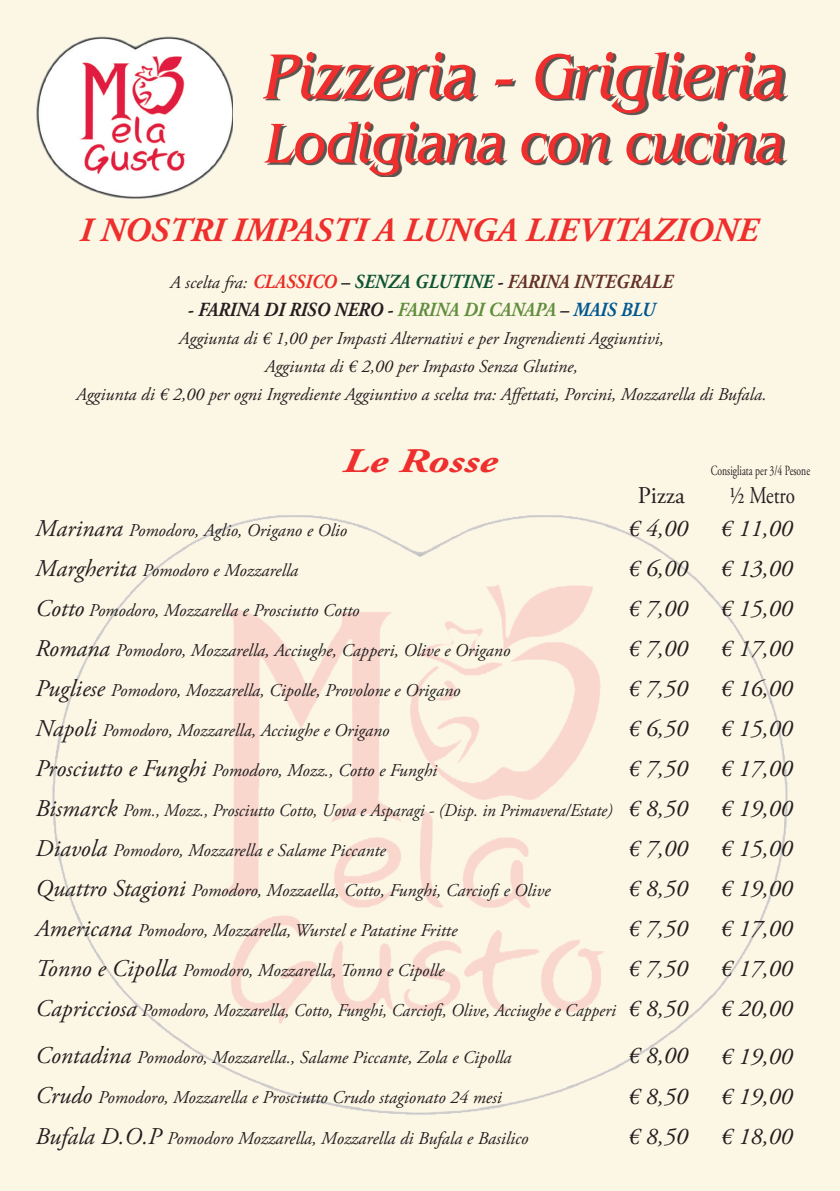
<style>
.page{position:relative;width:840px;height:1191px;background:#fff}
.page>*{position:absolute;margin:0;border:0;box-sizing:border-box;transform-origin:0 0}
.t1{font:italic 66px "Benguiat IT Cby BT";color:#ee2f2d;scale:.88 1}
.t2{font:italic 58px "Benguiat IT Cby BT";color:#ee2f2d;scale:.88 1}
.t3{font:italic 700 34.4px "Adobe Garamond Pro";color:#ee2f2d;scale:1.33 1}
.t4{font:italic 700 34px "Adobe Garamond Pro";color:#ee2f2d}
.t5{font:italic 24px/40px "Adobe Garamond Pro";color:#231f20;text-align:justify}
.t6{font:24px "Adobe Garamond Pro";color:#231f20;scale:.79 1}
.t7{font:24px "Adobe Garamond Pro";color:#231f20}
.t8{font:italic 700 20px "Adobe Garamond Pro";color:#643227;scale:.9 1}
.t9{font:italic 700 20px "Adobe Garamond Pro";color:#231f20;scale:.9 1}
.t10{font:italic 18px/28px "Adobe Garamond Pro";color:#231f20;text-align:center}
.t11{font:italic 18px "Adobe Garamond Pro";color:#231f20;scale:.96 1}
.t12{font:italic 18px "Adobe Garamond Pro";color:#231f20;scale:.95 1}
.t13{font:14px "Adobe Garamond Pro";color:#231f20;scale:.69 1}
.s1{font-weight:400;font-size:18px;color:#231f20}
.s2{color:#ea2f29}
.s3{color:#231f20}
.s4{color:#105635}
.s5{color:#608e3d}
.s6{color:#015890}
.s7{font-size:24px}
</style>
<div class="page">
<div style="left:0;top:0;width:839px;height:1191px;background:#fcf7e5"></div>
<img style="left:52px;top:515px;width:736px;height:600px">
<img style="left:36px;top:36px;width:196px;height:163px">
<div style="left:265px;top:53px;width:522px;height:124px;background:#231f20;opacity:.75"></div>
<p class="t1" style="left:265px;top:36px;width:593px">Pizzeria - Griglieria</p>
<p class="t2" style="left:266px;top:108px;width:590px">Lodigiana con cucina</p>
<p class="t4" style="left:79px;top:211px;width:679px">I NOSTRI IMPASTI A LUNGA LIEVITAZIONE</p>
<p class="t8" style="left:170px;top:270px;width:559px"><span class="s1">A scelta fra:</span> <span class="s2">CLASSICO</span> <span class="s3">–</span> <span class="s4">SENZA GLUTINE</span> <span class="s3">-</span> FARINA INTEGRALE</p>
<p class="t9" style="left:188px;top:298px;width:520px">- FARINA DI RISO NERO - <span class="s5">FARINA DI CANAPA</span> – <span class="s6">MAIS BLU</span></p>
<p class="t10" style="left:76px;top:325px;width:691px">Aggiunta di € 1,00 per Impasti Alternativi e per Ingrendienti Aggiuntivi,<br>Aggiunta di € 2,00 per Impasto Senza Glutine,<br>Aggiunta di € 2,00 per ogni Ingrediente Aggiuntivo a scelta tra: Affettati, Porcini, Mozzarella di Bufala.</p>
<p class="t3" style="left:342px;top:441px;width:118px">Le Rosse</p>
<p class="t10" style="left:36px;top:516px;width:313px"><span class="s7">Marinara</span> Pomodoro, Aglio, Origano e Olio</p>
<p class="t10" style="left:36px;top:556px;width:264px"><span class="s7">Margherita</span> Pomodoro e Mozzarella</p>
<p class="t10" style="left:36px;top:596px;width:325px"><span class="s7">Cotto</span> Pomodoro, Mozzarella e Prosciutto Cotto</p>
<p class="t10" style="left:36px;top:636px;width:476px"><span class="s7">Romana</span> Pomodoro, Mozzarella, Acciughe, Capperi, Olive e Origano</p>
<p class="t10" style="left:36px;top:676px;width:426px"><span class="s7">Pugliese</span> Pomodoro, Mozzarella, Cipolle, Provolone e Origano</p>
<p class="t10" style="left:36px;top:716px;width:355px"><span class="s7">Napoli</span> Pomodoro, Mozzarella, Acciughe e Origano</p>
<p class="t10" style="left:36px;top:756px;width:403px"><span class="s7">Prosciutto e Funghi</span> Pomodoro, Mozz., Cotto e Funghi</p>
<p class="t12" style="left:36px;top:799px;width:608px"><span class="s7">Bismarck</span> Pom., Mozz., Prosciutto Cotto, Uova e Asparagi - (Disp. in Primavera/Estate)</p>
<p class="t10" style="left:36px;top:836px;width:351px"><span class="s7">Diavola</span> Pomodoro, Mozzarella e Salame Piccante</p>
<p class="t10" style="left:36px;top:876px;width:516px"><span class="s7">Quattro Stagioni</span> Pomodoro, Mozzaella, Cotto, Funghi, Carciofi e Olive</p>
<p class="t10" style="left:36px;top:916px;width:423px"><span class="s7">Americana</span> Pomodoro, Mozzarella, Wurstel e Patatine Fritte</p>
<p class="t10" style="left:36px;top:956px;width:410px"><span class="s7">Tonno e Cipolla</span> Pomodoro, Mozzarella, Tonno e Cipolle</p>
<p class="t11" style="left:36px;top:999px;width:605px"><span class="s7">Capricciosa</span> Pomodoro, Mozzarella, Cotto, Funghi, Carciofi, Olive, Acciughe e Capperi</p>
<p class="t10" style="left:36px;top:1044px;width:477px"><span class="s7">Contadina</span> Pomodoro, Mozzarella., Salame Piccante, Zola e Cipolla</p>
<p class="t10" style="left:36px;top:1084px;width:467px"><span class="s7">Crudo</span> Pomodoro, Mozzarella e Prosciutto Crudo stagionato 24 mesi</p>
<p class="t10" style="left:36px;top:1124px;width:494px"><span class="s7">Bufala D.O.P</span> Pomodoro Mozzarella, Mozzarella di Bufala e Basilico</p>
<p class="t13" style="left:710px;top:462px;width:145px">Consigliata per 3/4 Pesone</p>
<p class="t7" style="left:637px;top:480px;width:48px">Pizza</p>
<p class="t6" style="left:729px;top:480px;width:84px">½ Metro</p>
<p class="t5" style="left:627px;top:509px;width:61px">€ 4,00 € 6,00 € 7,00 € 7,00 € 7,50 € 6,50 € 7,50 € 8,50 € 7,00 € 8,50 € 7,50 € 7,50 € 8,50</p>
<p class="t5" style="left:720px;top:509px;width:73px">€ 11,00 € 13,00 € 15,00 € 17,00 € 16,00 € 15,00 € 17,00 € 19,00 € 15,00 € 19,00 € 17,00 € 17,00 € 20,00</p>
<p class="t5" style="left:627px;top:1036px;width:61px">€ 8,00 € 8,50 € 8,50</p>
<p class="t5" style="left:720px;top:1036px;width:73px">€ 19,00 € 19,00 € 18,00</p>
</div>
